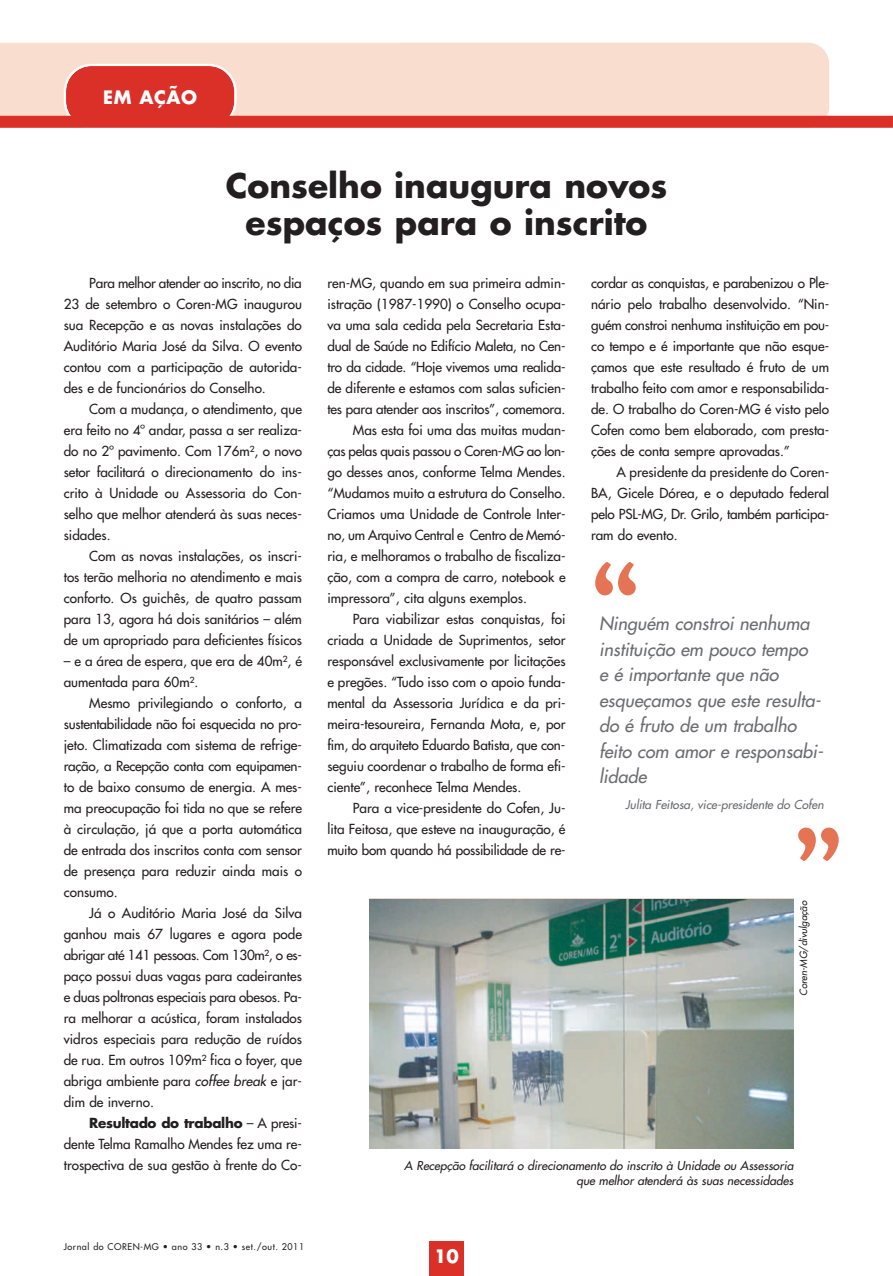
<style>
.page{position:relative;width:893px;height:1276px;background:#fff}
.page>*{position:absolute;margin:0;border:0;box-sizing:border-box;transform-origin:0 0}
.t1{font:condensed 105px "Bernard";color:#e57454}
.t2{font:700 33px/37.5px "Futura";color:#231f20;text-align:center}
.t3{font:italic 18px/25.5px "Futura";color:#6c6d70}
.t4{font:700 18px "Futura";letter-spacing:.035em;color:#fff}
.t5{font:13.5px/21px "Futura";color:#231f20;text-align:justify}
.t6{font:13.5px "Futura";letter-spacing:-.02em;color:#231f20}
.t7{font:italic 12px/15px "Futura";color:#231f20;text-align:right}
.t8{font:italic 12px "Futura";color:#6c6d70}
.t9{font:italic 9.75px "Futura";color:#231f20}
.t10{font:9px "Futura";letter-spacing:.06em;color:#231f20}
.s1{font-style:italic}
.s2{font-weight:700}
</style>
<div class="page">
<div style="left:0;top:43px;width:829px;height:73px;background:#f9ddcf"></div>
<svg style="left:64px;top:64px;width:173px;height:52px;background:#dd443c"></svg>
<div style="left:0;top:116px;width:893px;height:12px;background:#da3028"></div>
<div style="left:429px;top:1242px;width:34px;height:34px;background:#da3028"></div>
<img style="left:369px;top:899px;width:424px;height:249px">
<h3 class="t4" style="left:103px;top:89px;width:96px">EM AÇÃO</h3>
<h2 class="t2" style="left:226px;top:169px;width:443px">Conselho inaugura novos espaços para o inscrito</h2>
<p class="t5" style="left:64px;top:273px;width:240px;text-indent:26px">Para melhor atender ao inscrito, no dia 23 de setembro o Coren-MG inaugurou sua Recepção e as novas instalações do Auditório Maria José da Silva. O evento contou com a participação de autorida&shy;des e de funcionários do Conselho.</p>
<p class="t5" style="left:64px;top:399px;width:240px;text-indent:26px">Com a mudança, o atendimento, que era feito no 4º andar, passa a ser realiza&shy;do no 2º pavimento. Com 176m², o novo setor facilitará o direcionamento do ins&shy;crito à Unidade ou Assessoria do Con&shy;selho que melhor atenderá às suas neces&shy;sidades.</p>
<p class="t5" style="left:64px;top:546px;width:240px;text-indent:26px">Com as novas instalações, os inscri&shy;tos terão melhoria no atendimento e mais conforto. Os guichês, de quatro passam para 13, agora há dois sanitários – além de um apropriado para deficientes físicos</p>
<p class="t5" style="left:64px;top:651px;width:240px">– e a área de espera, que era de 40m², é aumentada para 60m².</p>
<p class="t5" style="left:64px;top:693px;width:240px;text-indent:26px">Mesmo privilegiando o conforto, a sustentabilidade não foi esquecida no pro&shy;jeto. Climatizada com sistema de refrige&shy;ração, a Recepção conta com equipamen&shy;to de baixo consumo de energia. A mes&shy;ma preocupação foi tida no que se refere à circulação, já que a porta automática de entrada dos inscritos conta com sensor de presença para reduzir ainda mais o consumo.</p>
<p class="t5" style="left:64px;top:903px;width:240px;text-indent:26px">Já o Auditório Maria José da Silva ganhou mais 67 lugares e agora pode abrigar até 141 pessoas. Com 130m², o es&shy;paço possui duas vagas para cadeirantes e duas poltronas especiais para obesos. Pa&shy;ra melhorar a acústica, foram instalados vidros especiais para redução de ruídos de rua. Em outros 109m² fica o foyer, que abriga ambiente para <span class="s1">coffee break</span> e jar&shy;dim de inverno.</p>
<p class="t5" style="left:64px;top:1113px;width:240px;text-indent:26px"><span class="s2">Resultado do trabalho</span> – A presi&shy;dente Telma Ramalho Mendes fez uma re&shy;trospectiva de sua gestão à frente do Co-</p>
<p class="t10" style="left:64px;top:1242px;width:242px">Jornal do COREN-MG • ano 33 • n.3 • set./out. 2011</p>
<p class="t5" style="left:327px;top:273px;width:240px">ren-MG, quando em sua primeira admin-</p>
<p class="t5" style="left:327px;top:294px;width:240px">istração (1987-1990) o Conselho ocupa-</p>
<p class="t5" style="left:327px;top:315px;width:240px">va uma sala cedida pela Secretaria Esta-</p>
<p class="t5" style="left:327px;top:336px;width:240px">dual de Saúde no Edifício Maleta, no Cen-</p>
<p class="t6" style="left:327px;top:360px;width:240px">tro da cidade. “Hoje vivemos uma realida-</p>
<p class="t5" style="left:327px;top:378px;width:240px">de diferente e estamos com salas suficien-</p>
<p class="t5" style="left:327px;top:399px;width:239px">tes para atender aos inscritos”, comemora.</p>
<p class="t5" style="left:353px;top:420px;width:214px">Mas esta foi uma das muitas mudan-</p>
<p class="t6" style="left:327px;top:444px;width:240px">ças pelas quais passou o Coren-MG ao lon-</p>
<p class="t5" style="left:327px;top:462px;width:240px">go desses anos, conforme Telma Mendes.</p>
<p class="t5" style="left:327px;top:483px;width:240px">“Mudamos muito a estrutura do Conselho.</p>
<p class="t5" style="left:327px;top:504px;width:240px">Criamos uma Unidade de Controle Inter-</p>
<p class="t6" style="left:327px;top:528px;width:240px">no, um Arquivo Central e Centro de Memó-</p>
<p class="t5" style="left:327px;top:546px;width:240px">ria, e melhoramos o trabalho de fiscaliza-</p>
<p class="t5" style="left:327px;top:567px;width:240px">ção, com a compra de carro, notebook e</p>
<p class="t5" style="left:327px;top:588px;width:201px">impressora”, cita alguns exemplos.</p>
<p class="t5" style="left:353px;top:609px;width:214px">Para viabilizar estas conquistas, foi</p>
<p class="t5" style="left:327px;top:630px;width:240px">criada a Unidade de Suprimentos, setor</p>
<p class="t5" style="left:327px;top:651px;width:240px">responsável exclusivamente por licitações</p>
<p class="t5" style="left:327px;top:672px;width:240px">e pregões. “Tudo isso com o apoio funda-</p>
<p class="t5" style="left:327px;top:693px;width:240px">mental da Assessoria Jurídica e da pri-</p>
<p class="t5" style="left:327px;top:714px;width:240px">meira-tesoureira, Fernanda Mota, e, por</p>
<p class="t5" style="left:327px;top:735px;width:239px">fim, do arquiteto Eduardo Batista, que con-</p>
<p class="t5" style="left:327px;top:756px;width:240px">seguiu coordenar o trabalho de forma efi-</p>
<p class="t5" style="left:327px;top:777px;width:195px">ciente”, reconhece Telma Mendes.</p>
<p class="t5" style="left:353px;top:798px;width:214px">Para a vice-presidente do Cofen, Ju-</p>
<p class="t5" style="left:327px;top:819px;width:240px">lita Feitosa, que esteve na inauguração, é</p>
<p class="t5" style="left:327px;top:840px;width:240px">muito bom quando há possibilidade de re-</p>
<p class="t5" style="left:591px;top:273px;width:240px">cordar as conquistas, e parabenizou o Ple&shy;nário pelo trabalho desenvolvido. “Nin&shy;guém constroi nenhuma instituição em pou&shy;co tempo e é importante que não esque&shy;çamos que este resultado é fruto de um trabalho feito com amor e responsabilida&shy;de. O trabalho do Coren-MG é visto pelo Cofen como bem elaborado, com presta&shy;ções de conta sempre aprovadas.”</p>
<p class="t5" style="left:591px;top:462px;width:240px;text-indent:26px">A presidente da presidente do Coren-BA, Gicele Dórea, e o deputado federal pelo PSL-MG, Dr. Grilo, também participa&shy;ram do evento.</p>
<h1 class="t1" style="left:590px;top:544px;width:52px">“</h1>
<h3 class="t3" style="left:599px;top:612px;width:225px">Ninguém constroi nenhuma instituição em pouco tempo<br>e é importante que não esqueçamos que este resulta&shy;do é fruto de um trabalho feito com amor e responsabi&shy;lidade</h3>
<p class="t8" style="left:625px;top:798px;width:200px">Julita Feitosa, vice-presidente do Cofen</p>
<h1 class="t1" style="left:793px;top:810px;width:52px">”</h1>
<p class="t9" style="left:799px;top:995px;width:97px;rotate:-90deg">Coren-MG/divulgação</p>
<p class="t7" style="left:404px;top:1159px;width:391px">A Recepção facilitará o direcionamento do inscrito à Unidade ou Assessoria que melhor atenderá às suas necessidades</p>
<h3 class="t4" style="left:434px;top:1247px;width:26px">10</h3>
</div>
